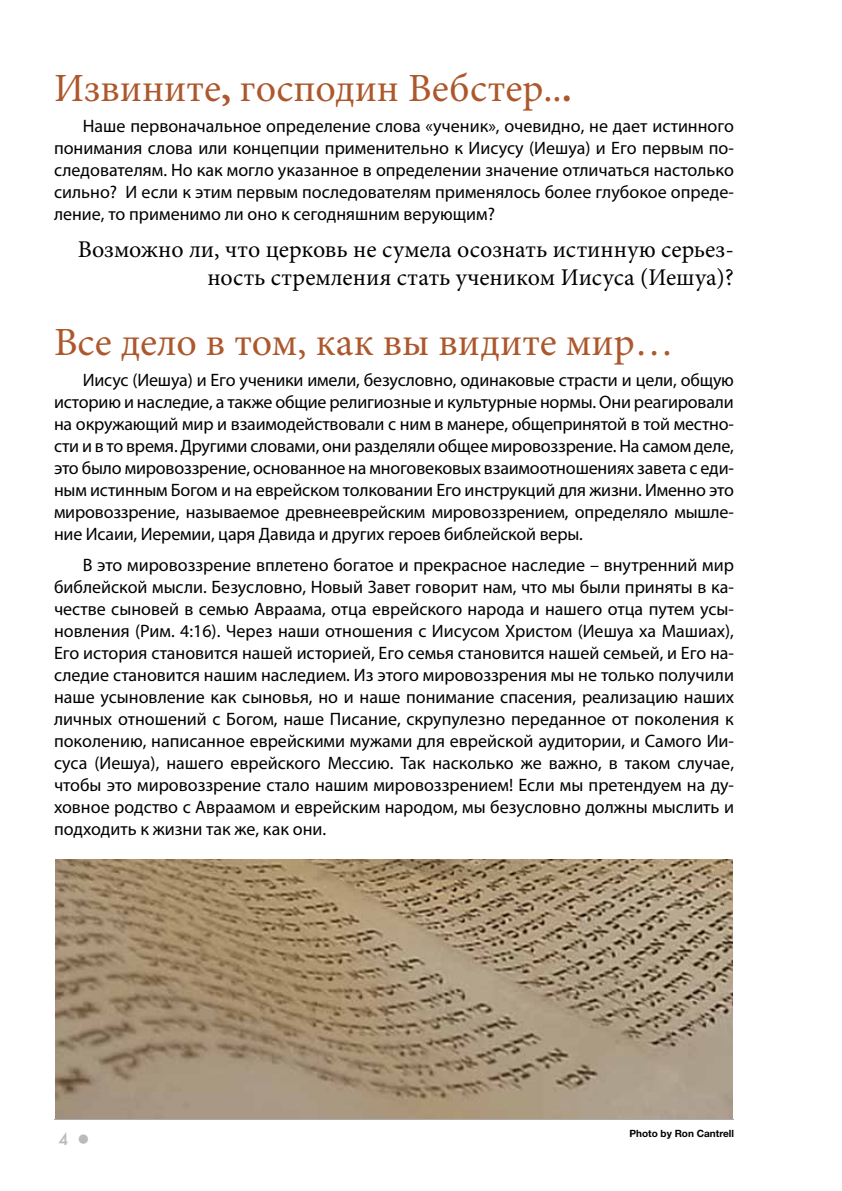
<style>
.page{position:relative;width:842px;height:1191px;background:#fff}
.page>*{position:absolute;margin:0;border:0;box-sizing:border-box;transform-origin:0 0}
.t1{font:40px "Minion Pro";color:#ad582c}
.t2{font:24px/28px "Minion Pro";color:#000;text-align:right}
.t3{font:18px/22px "Myriad Pro";color:#000;text-align:justify}
.t4{font:500 16px "Futura";color:#b8babc}
.t5{font:700 10px "Helvetica Neue LT Std";color:#000}
.s1{font-weight:700}
</style>
<div class="page">
<hr style="left:54px;top:1119px;width:680px;height:1px;background:#a7a9ac">
<img style="left:56px;top:859px;width:676px;height:259px">
<h1 class="t1" style="left:54px;top:62px;width:519px">Извините<span class="s1">,</span> господин Вебстер..<span class="s1">.</span></h1>
<p class="t3" style="left:54px;top:115px;width:681px;text-indent:29px">Наше первоначальное определение слова «ученик», очевидно, не дает истинного понимания слова или концепции применительно к Иисусу (Иешуа) и Его первым по&shy;следователям. Но как могло указанное в определении значение отличаться настолько сильно? И если к этим первым последователям применялось более глубокое опреде&shy;ление, то применимо ли оно к сегодняшним верующим?</p>
<h2 class="t2" style="left:78px;top:236px;width:658px">Возможно ли, что церковь не сумела осознать истинную серьез&shy;ность стремления стать учеником Иисуса (Иешуа)?</h2>
<h1 class="t1" style="left:54px;top:316px;width:621px">Все дело в том, как вы видите мир…</h1>
<p class="t3" style="left:54px;top:369px;width:681px;text-indent:29px">Иисус (Иешуа) и Его ученики имели, безусловно, одинаковые страсти и цели, общую историю и наследие, а также общие религиозные и культурные нормы. Они реагировали на окружающий мир и взаимодействовали с ним в манере, общепринятой в той местно&shy;сти и в то время. Другими словами, они разделяли общее мировоззрение. На самом деле, это было мировоззрение, основанное на многовековых взаимоотношениях завета с еди&shy;ным истинным Богом и на еврейском толковании Его инструкций для жизни. Именно это мировоззрение, называемое древнееврейским мировоззрением, определяло мышле&shy;ние Исаии, Иеремии, царя Давида и других героев библейской веры.</p>
<p class="t3" style="left:54px;top:554px;width:681px;text-indent:29px">В это мировоззрение вплетено богатое и прекрасное наследие – внутренний мир библейской мысли. Безусловно, Новый Завет говорит нам, что мы были приняты в ка&shy;честве сыновей в семью Авраама, отца еврейского народа и нашего отца путем усы&shy;новления (Рим. 4:16). Через наши отношения с Иисусом Христом (Иешуа ха Машиах), Его история становится нашей историей, Его семья становится нашей семьей, и Его на&shy;следие становится нашим наследием. Из этого мировоззрения мы не только получили наше усыновление как сыновья, но и наше понимание спасения, реализацию наших личных отношений с Богом, наше Писание, скрупулезно переданное от поколения к поколению, написанное еврейскими мужами для еврейской аудитории, и Самого Ии&shy;суса (Иешуа), нашего еврейского Мессию. Так насколько же важно, в таком случае, чтобы это мировоззрение стало нашим мировоззрением! Если мы претендуем на ду&shy;ховное родство с Авраамом и еврейским народом, мы безусловно должны мыслить и подходить к жизни так же, как они.</p>
<p class="t4" style="left:59px;top:1128px;width:32px">4 ●</p>
<p class="t5" style="left:629px;top:1127px;width:106px">Photo by Ron Cantrell</p>
</div>
